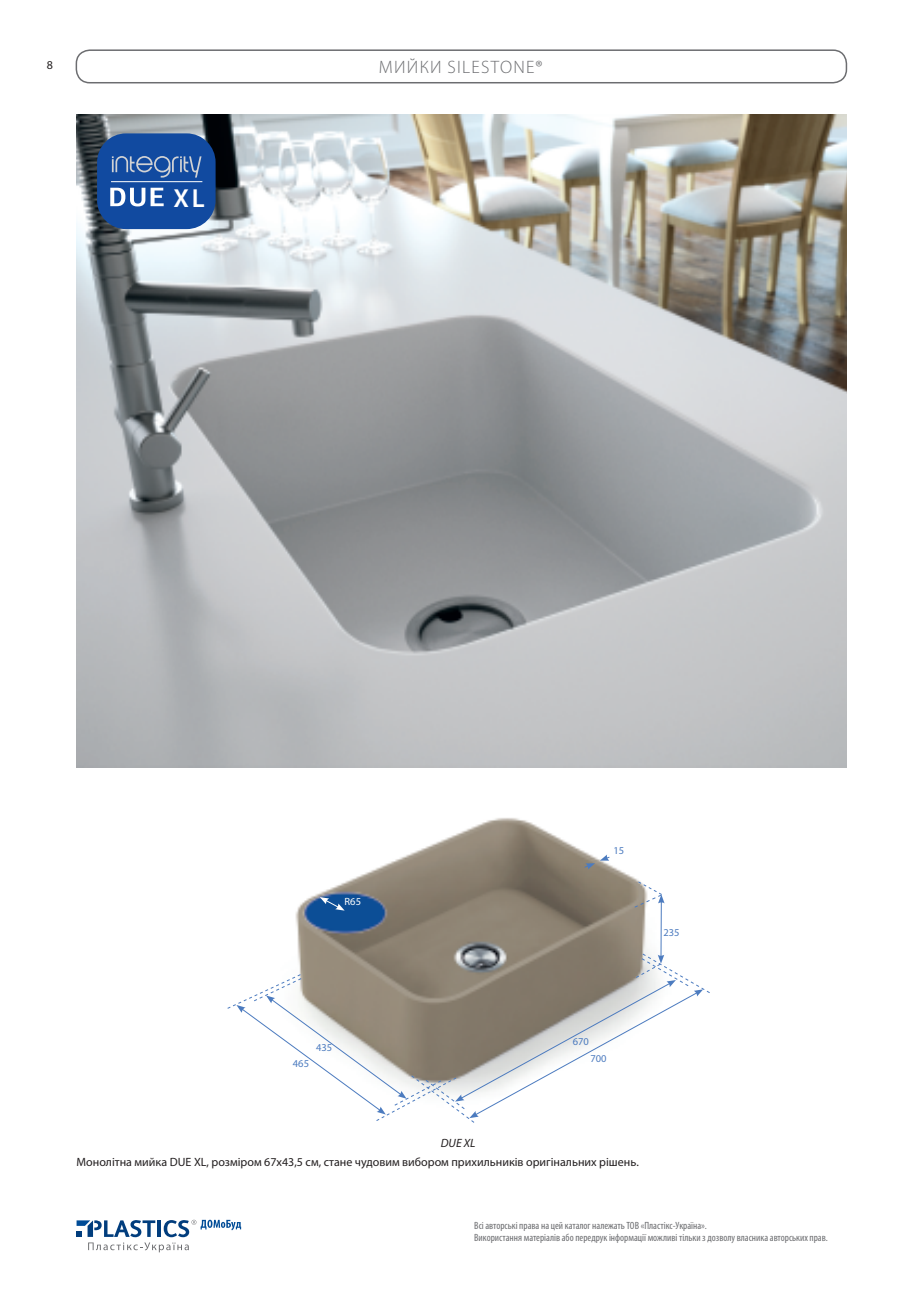
<style>
.page{position:relative;width:906px;height:1289px;background:#fff}
.page>*{position:absolute;margin:0;border:0;box-sizing:border-box;transform-origin:0 0}
.t1{font:600 26.25px "Myriad Pro";color:#fff}
.t2{font:300 18px "Myriad Pro";letter-spacing:.07em;color:#6c6d70}
.t3{font:12px "Myriad Pro";color:#231f20}
.t4{font:italic 12px "Myriad Pro";color:#231f20}
.t5{font:condensed 10.5px/12.6px "Myriad Pro";color:#6c6d70}
.t6{font:10.5px "Myriad Pro";color:#4c7bbf}
.t7{font:10.5px "Myriad Pro";color:#fff}
</style>
<div class="page">
<svg style="left:77px;top:1219px;width:164px;height:33px"></svg>
<img style="left:205px;top:767px;width:533px;height:356px">
<hr style="left:661px;top:901px;width:1px;height:56px;background:#4c7bbf">
<svg style="left:227px;top:953px;width:483px;height:169px"></svg>
<svg style="left:634px;top:881px;width:30px;height:26px"></svg>
<svg style="left:584px;top:854px;width:26px;height:15px"></svg>
<svg style="left:320px;top:897px;width:25px;height:13px"></svg>
<div style="left:76px;top:49px;width:771px;height:34px;border:2px solid #6c6d70;border-radius:14px"></div>
<img style="left:76px;top:115px;width:770px;height:652px">
<div style="left:97px;top:133px;width:119px;height:96px;background:#114aa0;border-radius:29px"></div>
<svg style="left:110px;top:188px;width:35px;height:18px"></svg>
<svg style="left:151px;top:188px;width:13px;height:18px"></svg>
<hr style="left:111px;top:181px;width:91px;height:1px;background:#fff">
<svg style="left:112px;top:156px;width:89px;height:21px"></svg>
<p class="t3" style="left:47px;top:58px;width:8px">8</p>
<h1 class="t1" style="left:174px;top:182px;width:33px">XL</h1>
<h2 class="t2" style="left:379px;top:57px;width:165px">МИЙКИ SILESTONE®</h2>
<p class="t7" style="left:345px;top:895px;width:18px">R65</p>
<p class="t6" style="left:613px;top:844px;width:12px">15</p>
<p class="t6" style="left:663px;top:926px;width:18px">235</p>
<p class="t6" style="left:316px;top:1042px;width:18px">435</p>
<p class="t6" style="left:293px;top:1057px;width:18px">465</p>
<p class="t4" style="left:441px;top:1135px;width:36px">DUE XL</p>
<p class="t6" style="left:572px;top:1035px;width:18px">670</p>
<p class="t6" style="left:590px;top:1052px;width:18px">700</p>
<p class="t3" style="left:77px;top:1155px;width:564px">Монолітна мийка DUE XL, розміром 67х43,5 см, стане чудовим вибором прихильників оригінальних рішень.</p>
<p class="t5" style="left:474px;top:1219px;width:355px">Всі авторські права на цей каталог належать ТОВ «Пластікс-Україна».<br>Використання матеріалів або передрук інформації можливі тільки з дозволу власника авторських прав.</p>
</div>
